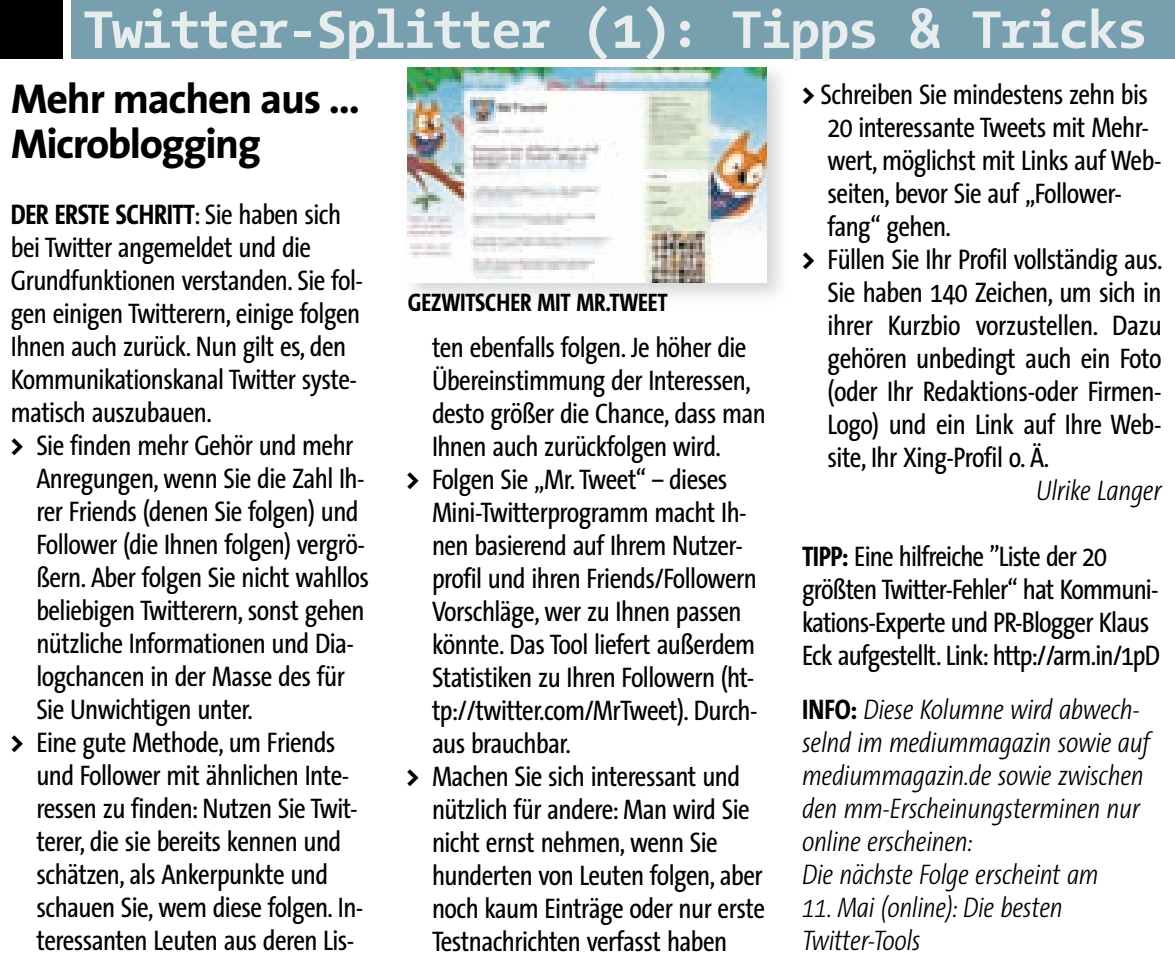
<style>
.page{position:relative;width:1175px;height:979px;background:#fff}
.page>*{position:absolute;margin:0;border:0;box-sizing:border-box;transform-origin:0 0}
.t1{font:700 54px "The Sans Mono";letter-spacing:-.06em;color:#e7ecee}
.t2{font:700 42px/45px "The Sans Correspondence";letter-spacing:-.03em;color:#000}
.t3{font:28.5px/33px "The Sans Condensed";letter-spacing:-.02em;color:#000}
.t4{font:italic 300 28.5px/33px "The Sans Condensed";letter-spacing:-.01em;color:#000}
.t5{font:700 28.5px "The Sans Condensed";letter-spacing:-.02em;color:#000}
.t6{font:700 25.5px "The Sans Condensed";letter-spacing:-.01em;color:#000}
.s1{font-weight:400}
.s2{font-weight:800}
.s3{font-weight:700}
.s4{font-weight:700;font-style:normal}
</style>
<div class="page">
<div style="left:71px;top:0;width:1103px;height:59px;background:#779fae"></div>
<div style="left:0;top:0;width:63px;height:59px;background:#000"></div>
<img style="left:407px;top:67px;width:374px;height:229px">
<img style="left:408px;top:67px;width:359px;height:216px">
<h1 class="t1" style="left:82px;top:-1px;width:1067px">Twitter-Splitter (1): Tipps &amp; Tricks</h1>
<h2 class="t2" style="left:11px;top:78px;width:350px">Mehr machen aus ...<br>Microblogging</h2>
<p class="t5" style="left:11px;top:199px;width:332px">DER ERSTE SCHRITT<span class="s1">: Sie haben sich</span></p>
<p class="t3" style="left:11px;top:232px;width:302px">bei Twitter angemeldet und die</p>
<p class="t3" style="left:11px;top:265px;width:354px">Grundfunktionen verstanden. Sie fol-</p>
<p class="t3" style="left:11px;top:298px;width:351px">gen einigen Twitterern, einige folgen</p>
<p class="t3" style="left:11px;top:331px;width:337px">Ihnen auch zurück. Nun gilt es, den</p>
<p class="t3" style="left:11px;top:364px;width:348px">Kommunikationskanal Twitter syste-</p>
<p class="t3" style="left:11px;top:397px;width:202px">matisch auszubauen.</p>
<p class="t3" style="left:11px;top:430px;width:344px"><span class="s2">&gt;</span> Sie finden mehr Gehör und mehr</p>
<p class="t3" style="left:36px;top:463px;width:330px">Anregungen, wenn Sie die Zahl Ih-</p>
<p class="t3" style="left:36px;top:496px;width:324px">rer Friends (denen Sie folgen) und</p>
<p class="t3" style="left:36px;top:529px;width:330px">Follower (die Ihnen folgen) vergrö-</p>
<p class="t3" style="left:36px;top:562px;width:334px">ßern. Aber folgen Sie nicht wahllos</p>
<p class="t3" style="left:36px;top:595px;width:330px">beliebigen Twitterern, sonst gehen</p>
<p class="t3" style="left:36px;top:628px;width:319px">nützliche Informationen und Dia-</p>
<p class="t3" style="left:36px;top:661px;width:310px">logchancen in der Masse des für</p>
<p class="t3" style="left:36px;top:694px;width:218px">Sie Unwichtigen unter.</p>
<p class="t3" style="left:11px;top:727px;width:326px"><span class="s2">&gt;</span> Eine gute Methode, um Friends</p>
<p class="t3" style="left:36px;top:760px;width:314px">und Follower mit ähnlichen Inte-</p>
<p class="t3" style="left:36px;top:793px;width:323px">ressen zu finden: Nutzen Sie Twit-</p>
<p class="t3" style="left:36px;top:826px;width:306px">terer, die sie bereits kennen und</p>
<p class="t3" style="left:36px;top:859px;width:293px">schätzen, als Ankerpunkte und</p>
<p class="t3" style="left:36px;top:892px;width:328px">schauen Sie, wem diese folgen. In-</p>
<p class="t3" style="left:36px;top:925px;width:319px">teressanten Leuten aus deren Lis-</p>
<p class="t6" style="left:408px;top:288px;width:261px">GEZWITSCHER MIT MR.TWEET</p>
<p class="t3" style="left:432px;top:332px;width:316px">ten ebenfalls folgen. Je höher die</p>
<p class="t3" style="left:432px;top:365px;width:320px">Übereinstimmung der Interessen,</p>
<p class="t3" style="left:432px;top:398px;width:335px">desto größer die Chance, dass man</p>
<p class="t3" style="left:432px;top:431px;width:290px">Ihnen auch zurückfolgen wird.</p>
<p class="t3" style="left:406px;top:464px;width:322px"><span class="s2">&gt;</span> Folgen Sie „Mr. Tweet“ – dieses</p>
<p class="t3" style="left:432px;top:497px;width:316px">Mini-Twitterprogramm macht Ih-</p>
<p class="t3" style="left:432px;top:530px;width:312px">nen basierend auf Ihrem Nutzer-</p>
<p class="t3" style="left:432px;top:563px;width:326px">profil und ihren Friends/Followern</p>
<p class="t3" style="left:432px;top:596px;width:311px">Vorschläge, wer zu Ihnen passen</p>
<p class="t3" style="left:432px;top:629px;width:325px">könnte. Das Tool liefert außerdem</p>
<p class="t3" style="left:432px;top:662px;width:324px">Statistiken zu Ihren Followern (ht-</p>
<p class="t3" style="left:432px;top:695px;width:327px">tp://twitter.com/MrTweet). Durch-</p>
<p class="t3" style="left:432px;top:728px;width:140px">aus brauchbar.</p>
<p class="t3" style="left:406px;top:761px;width:335px"><span class="s2">&gt;</span> Machen Sie sich interessant und</p>
<p class="t3" style="left:432px;top:794px;width:319px">nützlich für andere: Man wird Sie</p>
<p class="t3" style="left:432px;top:827px;width:287px">nicht ernst nehmen, wenn Sie</p>
<p class="t3" style="left:432px;top:860px;width:332px">hunderten von Leuten folgen, aber</p>
<p class="t3" style="left:432px;top:893px;width:334px">noch kaum Einträge oder nur erste</p>
<p class="t3" style="left:432px;top:926px;width:297px">Testnachrichten verfasst haben</p>
<p class="t3" style="left:802px;top:78px;width:347px"><span class="s2">&gt;</span> Schreiben Sie mindestens zehn bis</p>
<p class="t3" style="left:827px;top:111px;width:323px">20 interessante Tweets mit Mehr-</p>
<p class="t3" style="left:827px;top:144px;width:335px">wert, möglichst mit Links auf Web-</p>
<p class="t3" style="left:827px;top:177px;width:296px">seiten, bevor Sie auf „Follower-</p>
<p class="t3" style="left:827px;top:210px;width:125px">fang“ gehen.</p>
<p class="t3" style="left:802px;top:243px;width:362px"><span class="s2">&gt;</span> Füllen Sie Ihr Profil vollständig aus.</p>
<p class="t3" style="left:827px;top:276px;width:335px">Sie haben 140 Zeichen, um sich in</p>
<p class="t3" style="left:827px;top:309px;width:336px">ihrer Kurzbio vorzustellen. Dazu</p>
<p class="t3" style="left:827px;top:343px;width:335px">gehören unbedingt auch ein Foto</p>
<p class="t3" style="left:827px;top:376px;width:335px">(oder Ihr Redaktions-oder Firmen-</p>
<p class="t3" style="left:827px;top:409px;width:335px">Logo) und ein Link auf Ihre Web-</p>
<p class="t3" style="left:827px;top:442px;width:223px">site, Ihr Xing-Profil o. Ä.</p>
<p class="t4" style="left:1036px;top:475px;width:127px">Ulrike Langer</p>
<p class="t3" style="left:802px;top:541px;width:359px"><span class="s3">TIPP:</span> Eine hilfreiche ”Liste der 20 größten Twitter-Fehler“ hat Kommuni&shy;kations-Experte und PR-Blogger Klaus Eck aufgestellt. Link: http://arm.in/1pD</p>
<p class="t4" style="left:802px;top:694px;width:349px"><span class="s4">INFO:</span> Diese Kolumne wird abwech&shy;selnd im mediummagazin sowie auf mediummagazin.de sowie zwischen den mm-Erscheinungsterminen nur online erscheinen:<br>Die nächste Folge erscheint am</p>
<p class="t4" style="left:802px;top:892px;width:262px">11. Mai (online): Die besten<br>Twitter-Tools</p>
</div>
